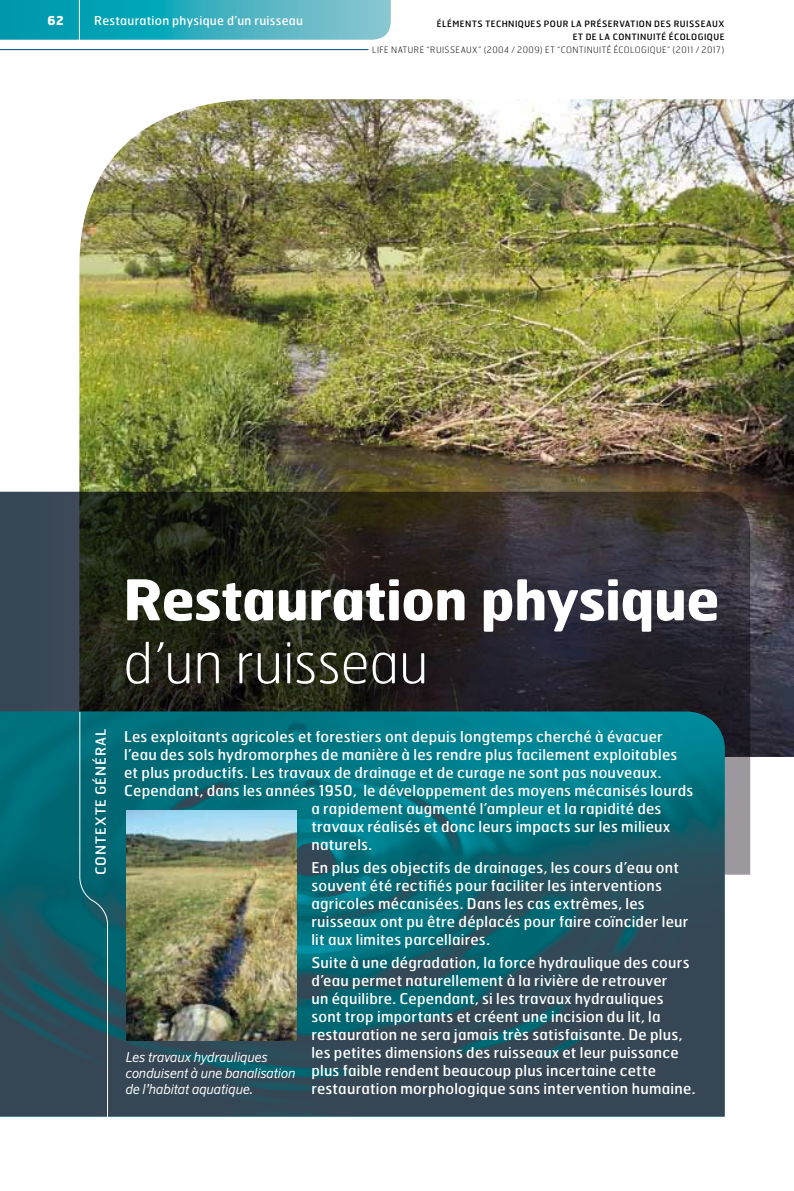
<style>
.page{position:relative;width:794px;height:1191px;background:#fff}
.page>*{position:absolute;margin:0;border:0;box-sizing:border-box;transform-origin:0 0}
.t1{font:700 56px "Hermes";letter-spacing:-.01em;color:#fff}
.t2{font:100 56px "Hermes";letter-spacing:-.005em;color:#fff}
.t3{font:14.88px/18px "Hermes";letter-spacing:.02em;color:#fff}
.t4{font:14px "Hermes";color:#fff}
.t5{font:italic 13.65px/15.8px "Scandinavian";letter-spacing:-.005em;color:#fff}
.t6{font:12.25px "Hermes";letter-spacing:.025em;color:#fff}
.t7{font:700 12.25px "Hermes";color:#fff}
.t8{font:8.75px/13px "Hermes";letter-spacing:.33em;color:#000}
.t9{font:100 8.75px "Hermes";letter-spacing:.045em;color:#000}
</style>
<div class="page">
<svg style="left:0;top:0;width:391px;height:40px;background:#35aebd"></svg>
<hr style="left:79px;top:0;width:1px;height:44px;background:#fff">
<hr style="left:0;top:49px;width:368px;height:1px;background:#004889">
<img style="left:79px;top:99px;width:715px;height:658px">
<svg style="left:0;top:492px;width:750px;height:382px;background:#2a2a29"></svg>
<img style="left:0;top:711px;width:724px;height:405px">
<svg style="left:79px;top:711px;width:29px;height:406px;background:#19626e"></svg>
<img style="left:127px;top:810px;width:169px;height:230px">
<p class="t7" style="left:47px;top:12px;width:18px">62</p>
<p class="t6" style="left:94px;top:13px;width:210px">Restauration physique d’un ruisseau</p>
<p class="t8" style="left:437px;top:17px;width:30px">Élément</p>
<p class="t8" style="left:477px;top:17px;width:15px">s tec</p>
<p class="t8" style="left:573px;top:17px;width:153px;text-indent:-71px">hniques pour la préservation des ruisseaux etdelacontin</p>
<p class="t8" style="left:647px;top:30px;width:12px">uité</p>
<p class="t8" style="left:669px;top:30px;width:56px">écologique</p>
<p class="t9" style="left:372px;top:44px;width:70px">LIFE NATURE “RUISSEAU</p>
<p class="t9" style="left:472px;top:44px;width:100px">X” (2004 / 2009) ET “CONTINUITÉ</p>
<p class="t9" style="left:613px;top:44px;width:6px">ÉCOLOGI</p>
<p class="t9" style="left:650px;top:44px;width:76px">QUE” (2011 / 2017)</p>
<h1 class="t1" style="left:123px;top:563px;width:598px">Restauration physique</h1>
<h1 class="t2" style="left:123px;top:628px;width:307px">D’UN RUISSEAU</h1>
<p class="t4" style="left:92px;top:874px;width:146px;rotate:-90deg">Contexte général</p>
<p class="t3" style="left:124px;top:727px;width:540px">Les exploitants agricoles et forestiers ont depuis longtemps cherché à évacuer</p>
<p class="t3" style="left:124px;top:745px;width:554px">l’eau des sols hydromorphes de manière à les rendre plus facilement exploitables</p>
<p class="t3" style="left:124px;top:763px;width:538px">et plus productifs. Les travaux de drainage et de curage ne sont pas nouveaux.</p>
<p class="t3" style="left:124px;top:781px;width:570px">Cependant, dans les années 1950, le développement des moyens mécanisés lourds</p>
<p class="t3" style="left:311px;top:799px;width:351px">a rapidement augmenté l’ampleur et la rapidité des</p>
<p class="t3" style="left:311px;top:817px;width:360px">travaux réalisés et donc leurs impacts sur les milieux</p>
<p class="t3" style="left:311px;top:835px;width:62px">naturels.</p>
<p class="t3" style="left:311px;top:858px;width:378px">En plus des objectifs de drainages, les cours d’eau ont souvent été rectifiés pour faciliter les interventions agricoles mécanisées. Dans les cas extrêmes, les ruisseaux ont pu être déplacés pour faire coïncider leur lit aux limites parcellaires.</p>
<p class="t3" style="left:311px;top:953px;width:385px">Suite à une dégradation, la force hydraulique des cours d’eau permet naturellement à la rivière de retrouver<br>un équilibre. Cependant, si les travaux hydrauliques sont trop importants et créent une incision du lit, la restauration ne sera jamais très satisfaisante. De plus, les petites dimensions des ruisseaux et leur puissance plus faible rendent beaucoup plus incertaine cette restauration morphologique sans intervention humaine.</p>
<p class="t5" style="left:126px;top:1049px;width:171px">Les travaux hydrauliques conduisent à une banalisation de l’habitat aquatique.</p>
</div>
